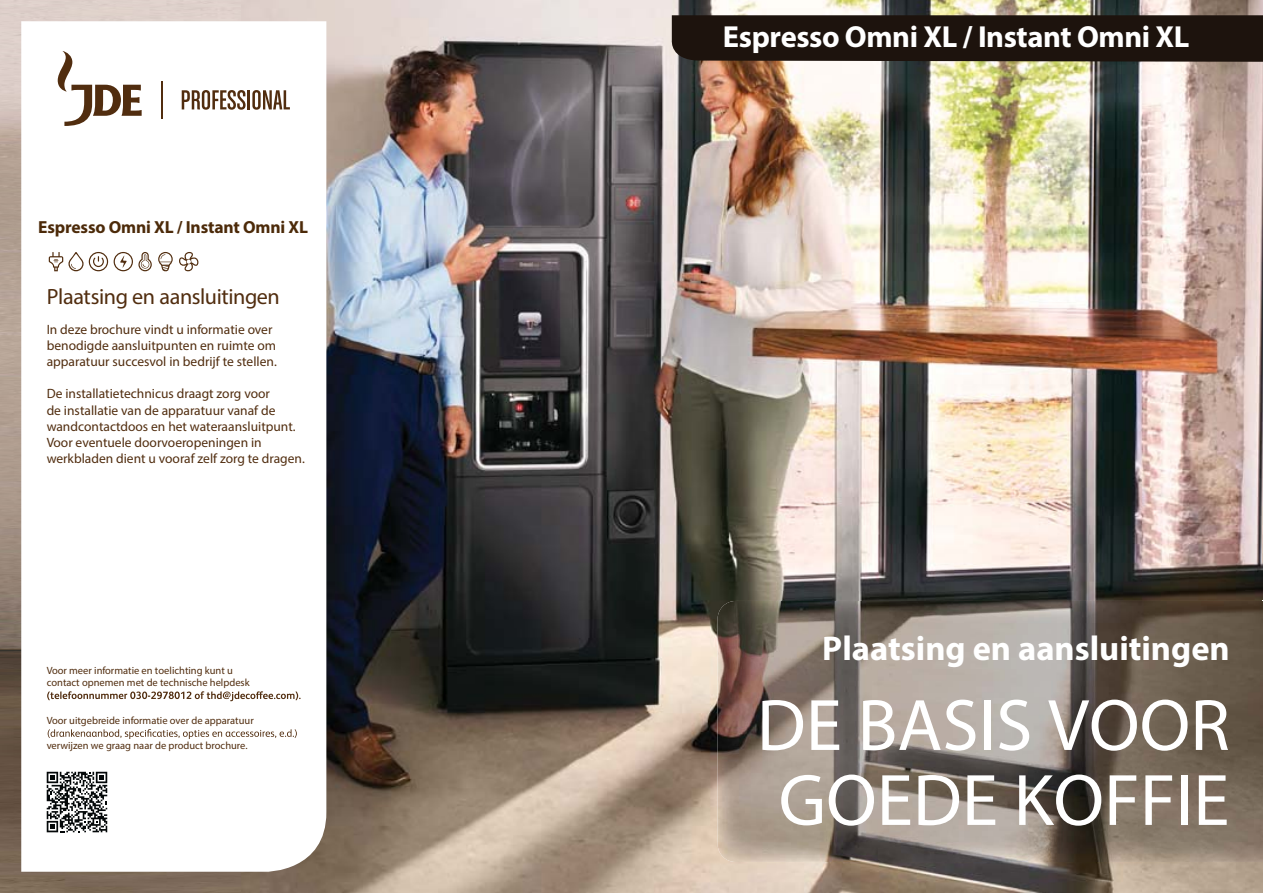
<style>
.page{position:relative;width:1263px;height:893px;background:#fff}
.page>*{position:absolute;margin:0;border:0;box-sizing:border-box;transform-origin:0 0}
.t1{font:73.5px/75px "Myriad Pro";color:#fff}
.t2{font:700 34.5px "Myriad Pro";color:#fff}
.t3{font:700 30.6px "Myriad Pro";letter-spacing:-.015em;color:#fff}
.t4{font:22.2px "Marselis Pro";letter-spacing:-.02em;color:#512d0f}
.t5{font:700 17.55px "Myriad Pro";letter-spacing:-.01em;color:#4c2a09}
.t6{font:13.5px/16.2px "FS Albert Pro";color:#512d0f}
.t7{font:10.5px/12.6px "FS Albert Pro";color:#512d0f}
</style>
<div class="page">
<img style="left:0;top:0;width:241px;height:893px">
<img style="left:241px;top:0;width:1022px;height:893px">
<div style="left:670px;top:15px;width:593px;height:47px;background:#1d130d"></div>
<img style="left:717px;top:601px;width:546px;height:261px">
<svg style="left:21px;top:21px;width:305px;height:851px"></svg>
<svg style="left:58px;top:51px;width:84px;height:75px"></svg>
<hr style="left:161px;top:81px;width:1px;height:37px;background:#512d0f">
<svg style="left:182px;top:90px;width:64px;height:20px"></svg>
<hr style="left:247px;top:90px;width:3px;height:19px;background:#512d0f">
<svg style="left:252px;top:90px;width:38px;height:20px"></svg>
<svg style="left:49px;top:252px;width:59px;height:19px"></svg>
<svg style="left:114px;top:252px;width:38px;height:19px"></svg>
<svg style="left:179px;top:252px;width:19px;height:19px"></svg>
<svg style="left:158px;top:252px;width:15px;height:19px"></svg>
<svg style="left:47px;top:691px;width:254px;height:10px"></svg>
<svg style="left:48px;top:729px;width:249px;height:10px"></svg>
<svg style="left:47px;top:772px;width:60px;height:60px"></svg>
<div style="left:120px;top:764px;width:155px;height:74px;background:#fff"></div>
<p class="t5" style="left:38px;top:217px;width:271px">Espresso Omni XL / Instant Omni XL</p>
<h3 class="t4" style="left:47px;top:283px;width:235px">Plaatsing en aansluitingen</h3>
<p class="t6" style="left:47px;top:322px;width:232px">In deze brochure vindt u informatie over benodigde aansluitpunten en ruimte om apparatuur succesvol in bedrijf te stellen.</p>
<p class="t6" style="left:47px;top:387px;width:260px">De installatietechnicus draagt zorg voor<br>de installatie van de apparatuur vanaf de wandcontactdoos en het wateraansluitpunt.<br>Voor eventuele doorvoeropeningen in werkbladen dient u vooraf zelf zorg te dragen.</p>
<p class="t7" style="left:47px;top:665px;width:205px">Voor meer informatie en toelichting kunt u contact opnemen met de technische helpdesk</p>
<p class="t7" style="left:47px;top:715px;width:209px">Voor uitgebreide informatie over de apparatuur</p>
<p class="t7" style="left:47px;top:741px;width:202px">verwijzen we graag naar de product brochure.</p>
<h3 class="t3" style="left:723px;top:19px;width:468px">Espresso Omni XL / Instant Omni XL</h3>
<h2 class="t2" style="left:822px;top:628px;width:409px">Plaatsing en aansluitingen</h2>
<h1 class="t1" style="left:757px;top:687px;width:474px">DE BASIS VOOR<br>GOEDE KOFFIE</h1>
</div>
